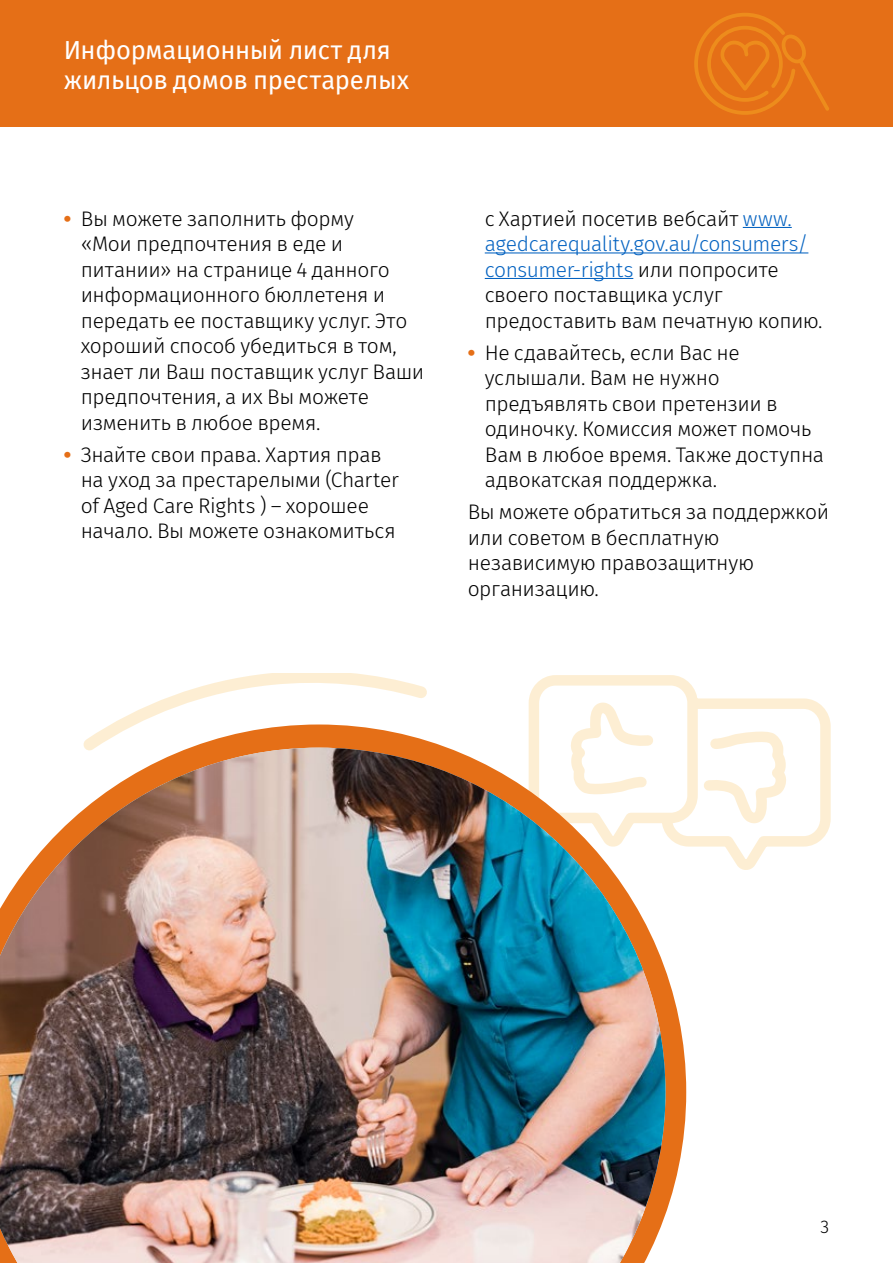
<style>
.page{position:relative;width:893px;height:1263px;background:#fff}
.page>*{position:absolute;margin:0;border:0;box-sizing:border-box;transform-origin:0 0}
.t1{font:25.5px/30px "Fira Sans";letter-spacing:-.01em;color:#fff}
.Consumer_Body_text_1{font:300 21px/25.5px "Fira Sans";letter-spacing:-.015em;color:#000}
.t2{font:300 18px "Fira Sans";color:#000}
.s1{font-family:"Arial";font-weight:700;color:#e56f17}
.s2{color:#0563c1}
</style>
<div class="page">
<div style="left:0;top:0;width:893px;height:127px;background:#e56f17"></div>
<svg style="left:694px;top:13px;width:135px;height:102px"></svg>
<hr style="left:743px;top:227px;width:49px;height:1px;background:#0563c1">
<hr style="left:485px;top:252px;width:323px;height:1px;background:#0563c1">
<hr style="left:485px;top:278px;width:148px;height:1px;background:#0563c1">
<svg style="left:528px;top:675px;width:303px;height:195px"></svg>
<svg style="left:431px;top:724px;width:255px;height:491px"></svg>
<img style="left:0;top:748px;width:665px;height:515px">
<svg style="left:76px;top:674px;width:355px;height:79px"></svg>
<p class="t1" style="left:64px;top:34px;width:347px">Информационный лист для жильцов домов престарелых</p>
<p class="Consumer_Body_text_1" style="left:81px;top:206px;width:345px;text-indent:-17px"><span class="s1">•</span> Вы можете заполнить форму<br>«Мои предпочтения в еде и питании» на странице 4 данного информационного бюллетеня и передать ее поставщику услуг. Это хороший способ убедиться в том, знает ли Ваш поставщик услуг Ваши предпочтения, а их Вы можете изменить в любое время.</p>
<p class="Consumer_Body_text_1" style="left:81px;top:442px;width:320px;text-indent:-17px"><span class="s1">•</span> Знайте свои права. Хартия прав на уход за престарелыми (Charter of Aged Care Rights ) – хорошее начало. Вы можете ознакомиться</p>
<p class="Consumer_Body_text_1" style="left:485px;top:206px;width:339px">с Хартией посетив вебсайт <span class="s2">www. agedcarequality.gov.au/consumers/ consumer-rights</span> или попросите своего поставщика услуг предоставить вам печатную копию.</p>
<p class="Consumer_Body_text_1" style="left:485px;top:340px;width:341px;text-indent:-17px"><span class="s1">•</span> Не сдавайтесь, если Вас не услышали. Вам не нужно предъявлять свои претензии в одиночку. Комиссия может помочь<br>Bам в любое время. Также доступна адвокатская поддержка.</p>
<p class="Consumer_Body_text_1" style="left:468px;top:499px;width:363px">Вы можете обратиться за поддержкой или советом в бесплатную независимую правозащитную организацию.</p>
<p class="t2" style="left:820px;top:1214px;width:10px">3</p>
</div>
